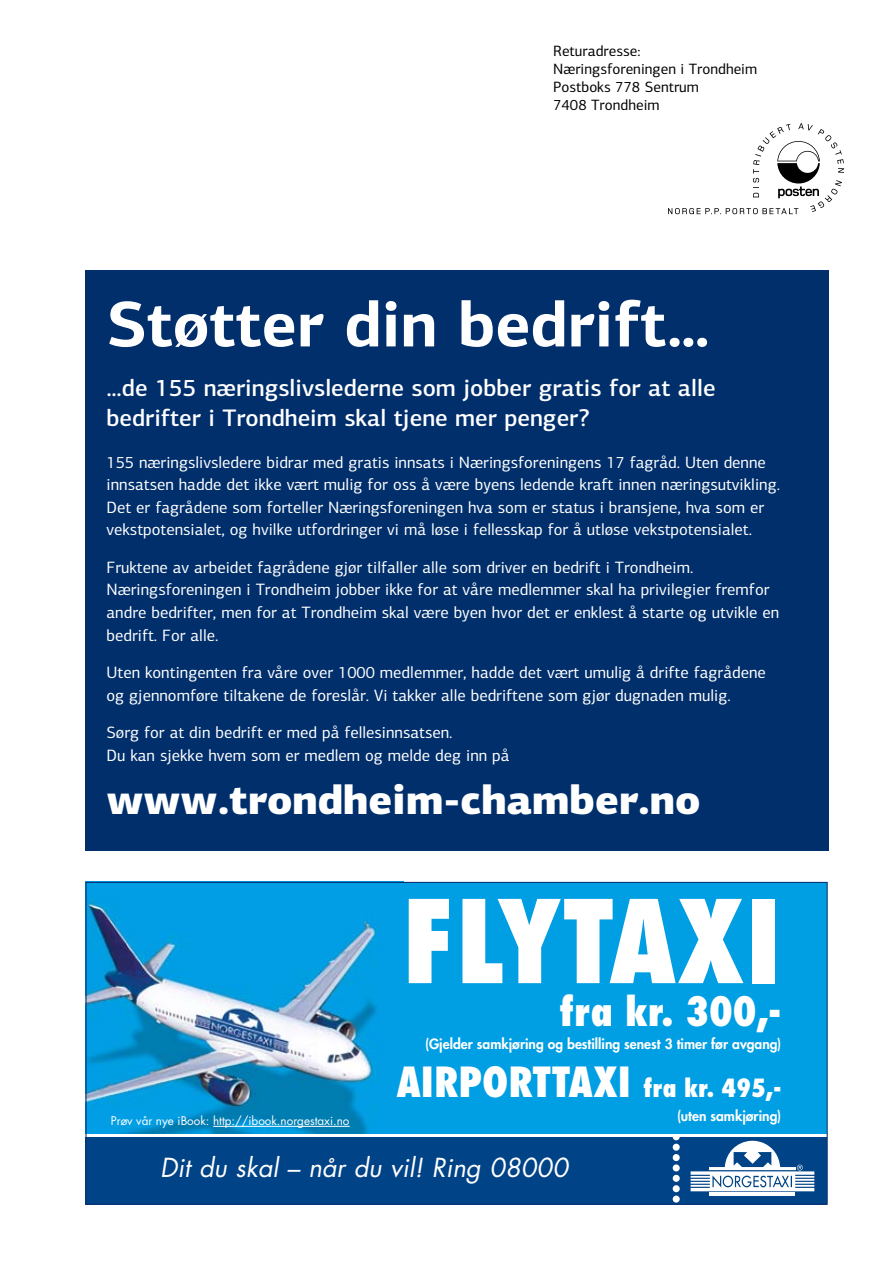
<style>
.page{position:relative;width:893px;height:1263px;background:#fff}
.page>*{position:absolute;margin:0;border:0;box-sizing:border-box;transform-origin:0 0}
.t1{font:800 condensed 111.75px "Futura";color:#fff}
.t2{font:700 64.5px "PF Centro Sans Pro";color:#fff}
.t3{font:900 41.25px "PF Centro Sans Pro";color:#fff}
.t4{font:800 condensed 40.5px "Futura";color:#fff}
.t5{font:800 condensed 39.45px "Futura";color:#fff}
.t6{font:25.5px "Futura LT Book Oblique+XHXVCX";color:#fff}
.t7{font:500 24px/30px "PF Centro Sans Pro";color:#fff}
.t8{font:16.5px/22.5px "PF Centro Sans Pro";color:#fff}
.t9{font:15px/18px "PF Centro Sans Pro";color:#000}
.t10{font:800 13.8px "Futura";color:#fff}
.t11{font:11.7px "Futura Book+KMFJQI";color:#fff}
.s1{font-size:24.45px}
</style>
<div class="page">
<div style="left:85px;top:270px;width:744px;height:580px;background:#002f6c"></div>
<div style="left:85px;top:1137px;width:742px;height:67px;background:#004387"></div>
<hr style="left:710px;top:1193px;width:85px;height:3px;background:#fff">
<svg style="left:691px;top:1141px;width:123px;height:50px"></svg>
<div style="left:673px;top:1133px;width:7px;height:7px;background:#fff;border-radius:50%"></div>
<div style="left:673px;top:1144px;width:7px;height:7px;background:#fff;border-radius:50%"></div>
<div style="left:673px;top:1154px;width:7px;height:7px;background:#fff;border-radius:50%"></div>
<div style="left:673px;top:1164px;width:7px;height:7px;background:#fff;border-radius:50%"></div>
<div style="left:673px;top:1175px;width:7px;height:7px;background:#fff;border-radius:50%"></div>
<div style="left:673px;top:1185px;width:7px;height:7px;background:#fff;border-radius:50%"></div>
<div style="left:673px;top:1195px;width:7px;height:7px;background:#fff;border-radius:50%"></div>
<div style="left:85px;top:882px;width:742px;height:252px;background:#009ee3"></div>
<img style="left:87px;top:899px;width:290px;height:234px">
<hr style="left:213px;top:1126px;width:137px;height:1px;background:#fff">
<svg style="left:668px;top:123px;width:176px;height:91px"></svg>
<p class="t9" style="left:553px;top:42px;width:205px">Returadresse:<br>Næringsforeningen i Trondheim<br>Postboks 778 Sentrum<br>7408 Trondheim</p>
<h2 class="t2" style="left:107px;top:283px;width:605px">Støtter din bedrift…</h2>
<h3 class="t7" style="left:107px;top:373px;width:610px">…de 155 næringslivslederne som jobber gratis for at alle bedrifter i Trondheim skal tjene mer penger?</h3>
<p class="t8" style="left:107px;top:451px;width:675px">155 næringslivsledere bidrar med gratis innsats i Næringsforeningens 17 fagråd. Uten denne innsatsen hadde det ikke vært mulig for oss å være byens ledende kraft innen næringsutvikling.<br>Det er fagrådene som forteller Næringsforeningen hva som er status i bransjene, hva som er vekstpotensialet, og hvilke utfordringer vi må løse i fellesskap for å utløse vekstpotensialet.</p>
<p class="t8" style="left:107px;top:556px;width:674px">Fruktene av arbeidet fagrådene gjør tilfaller alle som driver en bedrift i Trondheim.<br>Næringsforeningen i Trondheim jobber ikke for at våre medlemmer skal ha privilegier fremfor andre bedrifter, men for at Trondheim skal være byen hvor det er enklest å starte og utvikle en bedrift. For alle.</p>
<p class="t8" style="left:107px;top:661px;width:661px">Uten kontingenten fra våre over 1000 medlemmer, hadde det vært umulig å drifte fagrådene og gjennomføre tiltakene de foreslår. Vi takker alle bedriftene som gjør dugnaden mulig.</p>
<p class="t8" style="left:107px;top:721px;width:404px">Sørg for at din bedrift er med på fellesinnsatsen.<br>Du kan sjekke hvem som er medlem og melde deg inn på</p>
<h3 class="t3" style="left:107px;top:773px;width:595px">www.trondheim-chamber.no</h3>
<p class="t11" style="left:111px;top:1112px;width:240px">Prøv vår nye iBook: http://ibook.norgestaxi.no</p>
<h1 class="t1" style="left:402px;top:870px;width:381px">FLYTAXI</h1>
<h3 class="t5" style="left:559px;top:986px;width:224px">fra kr. 300,-</h3>
<p class="t10" style="left:425px;top:1035px;width:358px">(Gjelder samkjøring og bestilling senest 3 timer før avgang)</p>
<h3 class="t4" style="left:396px;top:1056px;width:386px">AIRPORTTAXI <span class="s1">fra kr. 495,-</span></h3>
<p class="t10" style="left:677px;top:1106px;width:106px">(uten samkjøring)</p>
<h3 class="t6" style="left:160px;top:1151px;width:409px">Dit du skal – når du vil! Ring 08000</h3>
</div>
